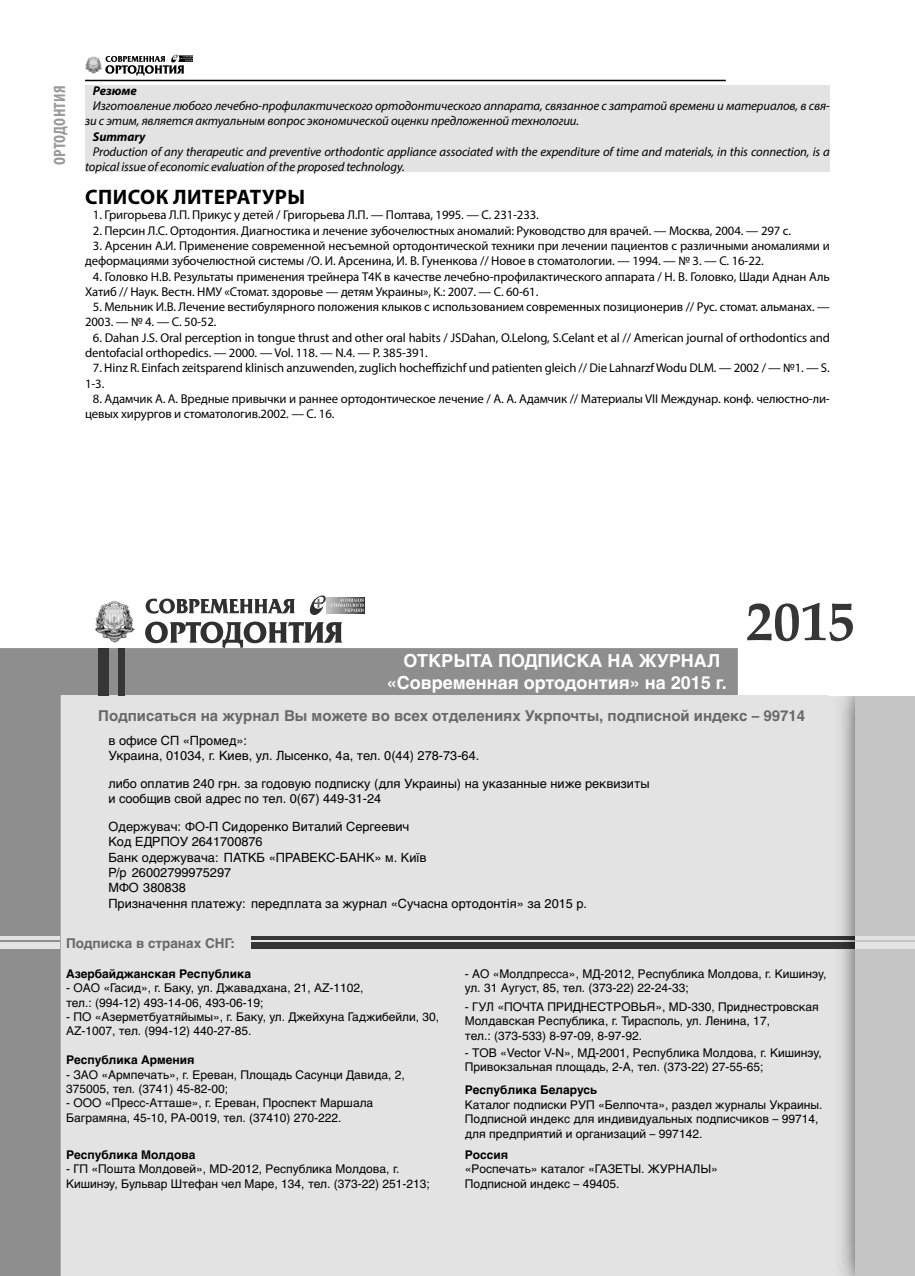
<style>
.page{position:relative;width:915px;height:1276px;background:#fff}
.page>*{position:absolute;margin:0;border:0;box-sizing:border-box;transform-origin:0 0}
.t1{font:700 54.9px "Palatino Linotype";color:#363636}
.t2{font:700 21px "Myriad Pro";letter-spacing:.02em;color:#000}
.t3{font:700 18px/21.6px "Helvetica C";color:#fff;text-align:center}
.t4{font:700 condensed 16.5px "Myriad Pro";letter-spacing:.02em;color:#999}
.t5{font:700 15px "Helvetica C";color:#686868}
.t6{font:700 13.5px "Helvetica C";color:#686868}
.t7{font:12.75px/15.3px "Myriad Pro";letter-spacing:-.01em;color:#000}
.t8{font:12.75px/15.3px "Helvetica C";color:#000}
.t9{font:italic 12.75px/15.3px "Myriad Pro";letter-spacing:-.01em;color:#000}
.t10{font:italic 700 12.75px "Myriad Pro";letter-spacing:-.01em;color:#000}
.t11{font:12px/14.4px "Helvetica C";color:#000}
.t12{font:700 12px "Helvetica C";color:#000}
</style>
<div class="page">
<hr style="left:85px;top:80px;width:640px;height:1px;background:#000">
<svg style="left:105px;top:54px;width:88px;height:22px"></svg>
<img style="left:85px;top:56px;width:16px;height:18px">
<div style="left:85px;top:85px;width:744px;height:86px;background:#e3e3e3"></div>
<svg style="left:363px;top:597px;width:1px;height:16px"></svg>
<svg style="left:145px;top:595px;width:218px;height:53px"></svg>
<img style="left:95px;top:601px;width:40px;height:41px">
<div style="left:0;top:648px;width:737px;height:628px;background:#8e8e8e"></div>
<div style="left:61px;top:695px;width:794px;height:581px;background:#e3e3e3"></div>
<div style="left:251px;top:942px;width:604px;height:6px;background:#363636"></div>
<hr style="left:251px;top:936px;width:604px;height:3px;background:#363636">
<img style="left:805px;top:695px;width:50px;height:581px">
<div style="left:855px;top:695px;width:59px;height:581px;background:#c5c5c5"></div>
<div style="left:98px;top:648px;width:10px;height:47px;background:#363636"></div>
<div style="left:118px;top:648px;width:6px;height:47px;background:#363636"></div>
<div style="left:855px;top:942px;width:59px;height:6px;background:#e3e3e3"></div>
<hr style="left:855px;top:936px;width:59px;height:3px;background:#e3e3e3">
<div style="left:0;top:942px;width:59px;height:6px;background:#e3e3e3"></div>
<hr style="left:0;top:936px;width:59px;height:3px;background:#e3e3e3">
<p class="t4" style="left:49px;top:165px;width:82px;rotate:-90deg">ОРТОДОНТИЯ</p>
<p class="t10" style="left:93px;top:82px;width:45px">Резюме</p>
<p class="t9" style="left:85px;top:98px;width:746px;text-indent:8px">Изготовление любого лечебно-профилактического ортодонтического аппарата, связанное с затратой времени и материалов, в свя&shy;зи с этим, является актуальным вопрос экономической оценки предложенной технологии.</p>
<p class="t10" style="left:93px;top:128px;width:54px">Summary</p>
<p class="t9" style="left:85px;top:144px;width:746px;text-indent:8px">Production of any therapeutic and preventive orthodontic appliance associated with the expenditure of time and materials, in this connection, is a topical issue of economic evaluation of the proposed technology.</p>
<h2 class="t2" style="left:85px;top:183px;width:222px">СПИСОК ЛИТЕРАТУРЫ</h2>
<p class="t7" style="left:93px;top:207px;width:447px">1. Григорьева Л.П. Прикус у детей / Григорьева Л.П. — Полтава, 1995. — С. 231-233.</p>
<p class="t7" style="left:93px;top:222px;width:699px">2. Персин Л.С. Ортодонтия. Диагностика и лечение зубочелюстных аномалий: Руководство для врачей. — Москва, 2004. — 297 с.</p>
<p class="t7" style="left:85px;top:238px;width:746px;text-indent:8px">3. Арсенин А.И. Применение современной несъемной ортодонтической техники при лечении пациентов с различными аномалиями и деформациями зубочелюстной системы /О. И. Арсенина, И. В. Гуненкова // Новое в стоматологии. — 1994. — № 3. — С. 16-22.</p>
<p class="t7" style="left:85px;top:268px;width:746px;text-indent:8px">4. Головко Н.В. Результаты применения трейнера Т4К в качестве лечебно-профилактического аппарата / Н. В. Головко, Шади Аднан Аль<br>Хатиб // Наук. Вестн. НМУ «Стомат. здоровье — детям Украины», К.: 2007. — С. 60-61.</p>
<p class="t7" style="left:85px;top:299px;width:746px;text-indent:8px">5. Мельник И.В. Лечение вестибулярного положения клыков с использованием современных позиционерив // Рус. стомат. альманах. —<br>2003. — № 4. — С. 50-52.</p>
<p class="t7" style="left:85px;top:330px;width:746px;text-indent:8px">6. Dahan J.S. Oral perception in tongue thrust and other oral habits / JSDahan, O.Lelong, S.Celant et al // American journal of orthodontics and dentofacial orthopedics. — 2000. — Vol. 118. — N.4. — P. 385-391.</p>
<p class="t7" style="left:85px;top:360px;width:746px;text-indent:8px">7. Hinz R. Einfach zeitsparend klinisch anzuwenden, zuglich hocheffizichf und patienten gleich // Die Lahnarzf Wodu DLM. — 2002 / — №1. — S.<br>1-3.</p>
<p class="t7" style="left:85px;top:391px;width:746px;text-indent:8px">8. Адамчик А. А. Вредные привычки и раннее ортодонтическое лечение / А. А. Адамчик // Материалы VII Междунар. конф. челюстно-ли&shy;цевых хирургов и стоматологив.2002. — С. 16.</p>
<h1 class="t1" style="left:745px;top:582px;width:111px">2015</h1>
<h3 class="t3" style="left:386px;top:650px;width:341px">ОТКРЫТА ПОДПИСКА НА ЖУРНАЛ «Современная ортодонтия» на 2015 г.</h3>
<p class="t5" style="left:98px;top:707px;width:708px">Подписаться на журнал Вы можете во всех отделениях Укрпочты, подписной индекс – 99714</p>
<p class="t8" style="left:108px;top:732px;width:372px">в офисе СП «Промед»:<br>Украина, 01034, г. Киев, ул. Лысенко, 4а, тел. 0(44) 278-73-64.</p>
<p class="t8" style="left:108px;top:776px;width:542px">либо оплатив 240 грн. за годовую подписку (для Украины) на указанные ниже реквизиты и сообщив свой адрес по тел. 0(67) 449-31-24</p>
<p class="t8" style="left:108px;top:819px;width:480px">Одержувач: ФО-П Сидоренко Виталий Сергеевич<br>Код ЕДРПОУ 2641700876<br>Банк одержувача: ПАТКБ «ПРАВЕКС-БАНК» м. Київ<br>Р/р 26002799975297<br>МФО 380838<br>Призначення платежу: передплата за журнал «Сучасна ортодонтія» за 2015 р.</p>
<p class="t6" style="left:66px;top:936px;width:170px">Подписка в странах СНГ:</p>
<p class="t12" style="left:66px;top:966px;width:186px">Азербайджанская Республика</p>
<p class="t11" style="left:66px;top:980px;width:299px">- ОАО «Гасид», г. Баку, ул. Джавадхана, 21, AZ-1102, тел.: (994-12) 493-14-06, 493-06-19;</p>
<p class="t11" style="left:66px;top:1009px;width:374px">- ПО «Азерметбуатяйымы», г. Баку, ул. Джейхуна Гаджибейли, 30,<br>AZ-1007, тел. (994-12) 440-27-85.</p>
<p class="t12" style="left:66px;top:1053px;width:130px">Республика Армения</p>
<p class="t11" style="left:66px;top:1067px;width:340px">- ЗАО «Армпечать», г. Ереван, Площадь Сасунци Давида, 2,<br>375005, тел. (3741) 45-82-00;</p>
<p class="t11" style="left:66px;top:1096px;width:308px">- ООО «Пресс-Атташе», г. Ереван, Проспект Маршала<br>Баграмяна, 45-10, РА-0019, тел. (37410) 270-222.</p>
<p class="t12" style="left:66px;top:1148px;width:131px">Республика Молдова</p>
<p class="t11" style="left:66px;top:1162px;width:365px">- ГП «Пошта Молдовей», MD-2012, Республика Молдова, г.<br>Кишинэу, Бульвар Штефан чел Маре, 134, тел. (373-22) 251-213;</p>
<h2 class="t2" style="left:85px;top:1178px;width:25px">42</h2>
<p class="t11" style="left:464px;top:966px;width:363px">- АО «Молдпресса», МД-2012, Республика Молдова, г. Кишинэу, ул. 31 Аугуст, 85, тел. (373-22) 22-24-33;</p>
<p class="t11" style="left:464px;top:999px;width:355px">- ГУЛ «ПОЧТА ПРИДНЕСТРОВЬЯ», MD-330, Приднестровская<br>Молдавская Республика, г. Тирасполь, ул. Ленина, 17,<br>тел.: (373-533) 8-97-09, 8-97-92.</p>
<p class="t11" style="left:464px;top:1045px;width:358px">- ТОВ «Vector V-N», МД-2001, Республика Молдова, г. Кишинэу,<br>Привокзальная площадь, 2-А, тел. (373-22) 27-55-65;</p>
<p class="t12" style="left:464px;top:1083px;width:134px">Республика Беларусь</p>
<p class="t11" style="left:464px;top:1097px;width:359px">Каталог подписки РУП «Белпочта», раздел журналы Украины.<br>Подписной индекс для индивидуальных подписчиков – 99714, для предприятий и организаций – 997142.</p>
<p class="t12" style="left:464px;top:1148px;width:45px">Россия</p>
<p class="t11" style="left:464px;top:1162px;width:254px">«Роспечать» каталог «ГАЗЕТЫ. ЖУРНАЛЫ»<br>Подписной индекс – 49405.</p>
</div>
